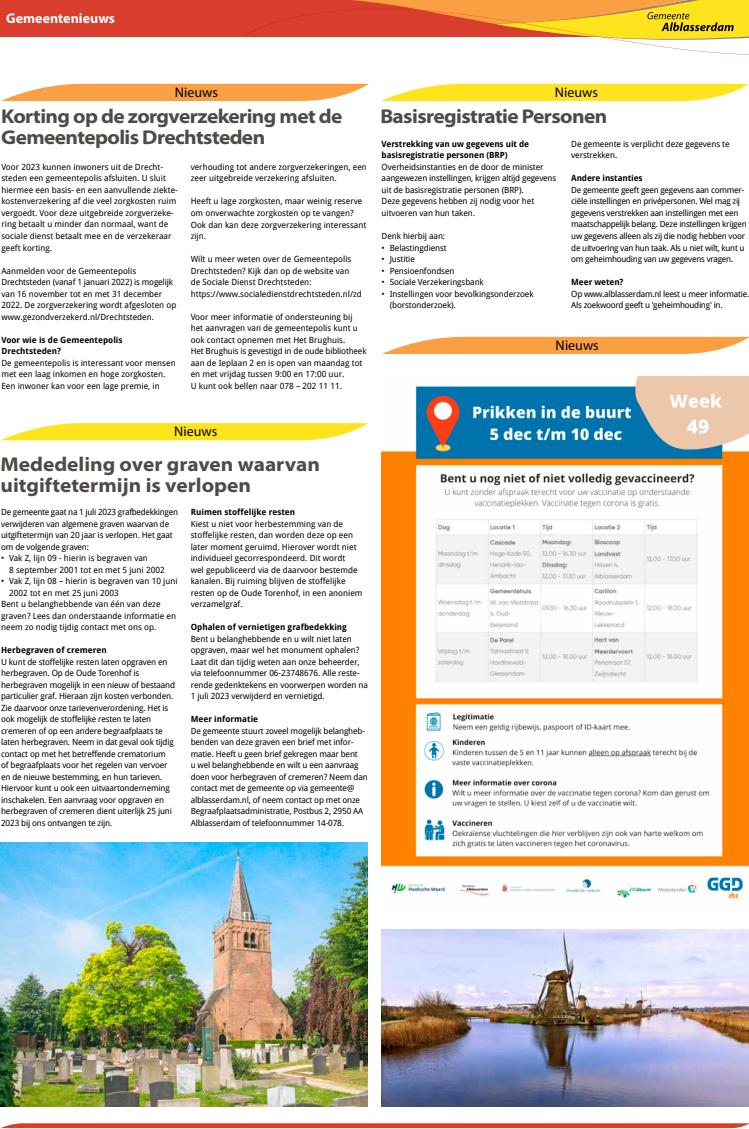
<style>
.page{position:relative;width:749px;height:1129px;background:#fff}
.page>*{position:absolute;margin:0;border:0;box-sizing:border-box;transform-origin:0 0}
.t1{font:700 semi-expanded 20px/21px "Myriad Pro";letter-spacing:-.03em;color:#4f4a46}
.t2{font:700 semi-expanded 20px/21px "Myriad Pro";color:#4f4a46}
.t3{font:14px "Myriad Pro";color:#000}
.t4{font:700 14px "Myriad Pro";color:#fff}
.t5{font:8.5px/11.5px "Droid Sans";letter-spacing:-.01em;color:#000}
.t6{font:8.5px/11.5px "Droid Sans";letter-spacing:-.03em;color:#000}
.t7{font:700 8.5px/11.5px "Droid Sans";color:#000}
</style>
<div class="page">
<div style="left:1px;top:0;width:656px;height:36px;background:#d83d2e"></div>
<svg style="left:244px;top:0;width:504px;height:55px"></svg>
<svg style="left:4px;top:1123px;width:744px;height:4px;background:#db4e41"></svg>
<img style="left:381px;top:929px;width:367px;height:177px">
<img style="left:1px;top:842px;width:367px;height:263px">
<svg style="left:1px;top:423px;width:367px;height:17px;background:#ffe63b"></svg>
<svg style="left:1px;top:84px;width:368px;height:17px;background:#fbac5a"></svg>
<svg style="left:381px;top:84px;width:367px;height:17px;background:#ffe639"></svg>
<svg style="left:382px;top:337px;width:366px;height:17px;background:#fbab59"></svg>
<img style="left:381px;top:376px;width:367px;height:523px">
<h2 class="t4" style="left:6px;top:11px;width:110px">Gemeentenieuws</h2>
<h2 class="t3" style="left:175px;top:83px;width:45px">Nieuws</h2>
<h1 class="t1" style="left:1px;top:106px;width:343px">Korting op de zorgverzekering met de<br>Gemeentepolis Drechtsteden</h1>
<p class="t5" style="left:1px;top:161px;width:178px">Voor 2023 kunnen inwoners uit de Drecht&shy;steden een gemeentepolis afsluiten. U sluit hiermee een basis- en een aanvullende ziekte&shy;kostenverzekering af die veel zorgkosten ruim vergoedt. Voor deze uitgebreide zorgverzeke&shy;ring betaalt u minder dan normaal, want de sociale dienst betaalt mee en de verzekeraar geeft korting.</p>
<p class="t5" style="left:1px;top:265px;width:176px">Aanmelden voor de Gemeentepolis Drechtsteden (vanaf 1 januari 2022) is mogelijk van 16 november tot en met 31 december 2022. De zorgverzekering wordt afgesloten op www.gezondverzekerd.nl/Drechtsteden.</p>
<p class="t7" style="left:1px;top:333px;width:123px">Voor wie is de Gemeentepolis<br>Drechtsteden?</p>
<p class="t5" style="left:1px;top:357px;width:176px">De gemeentepolis is interessant voor mensen met een laag inkomen en hoge zorgkosten.<br>Een inwoner kan voor een lage premie, in</p>
<p class="t5" style="left:191px;top:161px;width:178px">verhouding tot andere zorgverzekeringen, een zeer uitgebreide verzekering afsluiten.</p>
<p class="t5" style="left:191px;top:196px;width:177px">Heeft u lage zorgkosten, maar weinig reserve om onverwachte zorgkosten op te vangen?<br>Ook dan kan deze zorgverzekering interessant zijn.</p>
<p class="t5" style="left:191px;top:253px;width:173px">Wilt u meer weten over de Gemeentepolis Drechtsteden? Kijk dan op de website van<br>de Sociale Dienst Drechtsteden: https://www.socialedienstdrechtsteden.nl/zd</p>
<p class="t5" style="left:191px;top:311px;width:177px">Voor meer informatie of ondersteuning bij het aanvragen van de gemeentepolis kunt u ook contact opnemen met Het Brughuis.<br>Het Brughuis is gevestigd in de oude bibliotheek aan de Ieplaan 2 en is open van maandag tot en met vrijdag tussen 9:00 en 17:00 uur.<br>U kunt ook bellen naar 078 – 202 11 11.</p>
<h2 class="t3" style="left:554px;top:83px;width:45px">Nieuws</h2>
<h1 class="t1" style="left:380px;top:106px;width:228px">Basisregistratie Personen</h1>
<p class="t7" style="left:381px;top:138px;width:149px">Verstrekking van uw gegevens uit de basisregistratie personen (BRP)</p>
<p class="t5" style="left:381px;top:161px;width:176px">Overheidsinstanties en de door de minister aangewezen instellingen, krijgen altijd gegevens uit de basisregistratie personen (BRP).<br>Deze gegevens hebben zij nodig voor het uitvoeren van hun taken.</p>
<p class="t5" style="left:381px;top:230px;width:65px">Denk hierbij aan:</p>
<p class="t5" style="left:381px;top:242px;width:67px">• Belastingdienst</p>
<p class="t5" style="left:381px;top:253px;width:35px">• Justitie</p>
<p class="t5" style="left:381px;top:265px;width:74px">• Pensioenfondsen</p>
<p class="t5" style="left:381px;top:276px;width:104px">• Sociale Verzekeringsbank</p>
<p class="t5" style="left:389px;top:288px;width:145px;text-indent:-8px">• Instellingen voor bevolkingsonderzoek (borstonderzoek).</p>
<p class="t5" style="left:571px;top:138px;width:160px">De gemeente is verplicht deze gegevens te verstrekken.</p>
<p class="t7" style="left:571px;top:172px;width:73px">Andere instanties</p>
<p class="t6" style="left:571px;top:184px;width:177px">De gemeente geeft geen gegevens aan commer&shy;ciële instellingen en privépersonen. Wel mag zij gegevens verstrekken aan instellingen met een maatschappelijk belang. Deze instellingen krijgen uw gegevens alleen als zij die nodig hebben voor de uitvoering van hun taak. Als u niet wilt, kunt u om geheimhouding van uw gegevens vragen.</p>
<p class="t7" style="left:571px;top:276px;width:54px">Meer weten?</p>
<p class="t6" style="left:571px;top:288px;width:179px">Op www.alblasserdam.nl leest u meer informatie.<br>Als zoekwoord geeft u 'geheimhouding' in.</p>
<h2 class="t3" style="left:555px;top:336px;width:45px">Nieuws</h2>
<h2 class="t3" style="left:174px;top:422px;width:45px">Nieuws</h2>
<h1 class="t2" style="left:1px;top:453px;width:321px">Mededeling over graven waarvan uitgiftetermijn is verlopen</h1>
<p class="t5" style="left:1px;top:506px;width:178px">De gemeente gaat na 1 juli 2023 grafbedekkingen verwijderen van algemene graven waarvan de uitgiftetermijn van 20 jaar is verlopen. Het gaat om de volgende graven:</p>
<p class="t5" style="left:9px;top:552px;width:157px;text-indent:-8px">• Vak Z, lijn 09 - hierin is begraven van<br>8 september 2001 tot en met 5 juni 2002</p>
<p class="t5" style="left:1px;top:575px;width:178px">• Vak Z, lijn 08 – hierin is begraven van 10 juni</p>
<p class="t5" style="left:9px;top:587px;width:111px">2002 tot en met 25 juni 2003</p>
<p class="t5" style="left:1px;top:598px;width:161px">Bent u belanghebbende van één van deze</p>
<p class="t5" style="left:1px;top:610px;width:176px">graven? Lees dan onderstaande informatie en</p>
<p class="t5" style="left:1px;top:621px;width:157px">neem zo nodig tijdig contact met ons op.</p>
<p class="t7" style="left:1px;top:644px;width:107px">Herbegraven of cremeren</p>
<p class="t5" style="left:1px;top:656px;width:175px">U kunt de stoffelijke resten laten opgraven en herbegraven. Op de Oude Torenhof is herbegraven mogelijk in een nieuw of bestaand particulier graf. Hieraan zijn kosten verbonden.<br>Zie daarvoor onze tarievenverordening. Het is ook mogelijk de stoffelijke resten te laten cremeren of op een andere begraafplaats te laten herbegraven. Neem in dat geval ook tijdig contact op met het betreffende crematorium of begraafplaats voor het regelen van vervoer en de nieuwe bestemming, en hun tarieven.<br>Hiervoor kunt u ook een uitvaartonderneming inschakelen. Een aanvraag voor opgraven en herbegraven of cremeren dient uiterlijk 25 juni 2023 bij ons ontvangen te zijn.</p>
<p class="t7" style="left:191px;top:506px;width:106px">Ruimen stoffelijke resten</p>
<p class="t5" style="left:191px;top:518px;width:173px">Kiest u niet voor herbestemming van de stoffelijke resten, dan worden deze op een later moment geruimd. Hierover wordt niet individueel gecorrespondeerd. Dit wordt<br>wel gepubliceerd via de daarvoor bestemde kanalen. Bij ruiming blijven de stoffelijke resten op de Oude Torenhof, in een anoniem verzamelgraf.</p>
<p class="t7" style="left:191px;top:621px;width:158px">Ophalen of vernietigen grafbedekking</p>
<p class="t5" style="left:191px;top:633px;width:179px">Bent u belanghebbende en u wilt niet laten opgraven, maar wel het monument ophalen?<br>Laat dit dan tijdig weten aan onze beheerder, via telefoonnummer 06-23748676. Alle reste&shy;rende gedenktekens en voorwerpen worden na 1 juli 2023 verwijderd en vernietigd.</p>
<p class="t7" style="left:191px;top:713px;width:69px">Meer informatie</p>
<p class="t5" style="left:191px;top:725px;width:178px">De gemeente stuurt zoveel mogelijk belangheb&shy;benden van deze graven een brief met infor&shy;matie. Heeft u geen brief gekregen maar bent<br>u wel belanghebbende en wilt u een aanvraag doen voor herbegraven of cremeren? Neem dan contact met de gemeente op via gemeente@ alblasserdam.nl, of neem contact op met onze Begraafplaatsadministratie, Postbus 2, 2950 AA Alblasserdam of telefoonnummer 14-078.</p>
</div>
